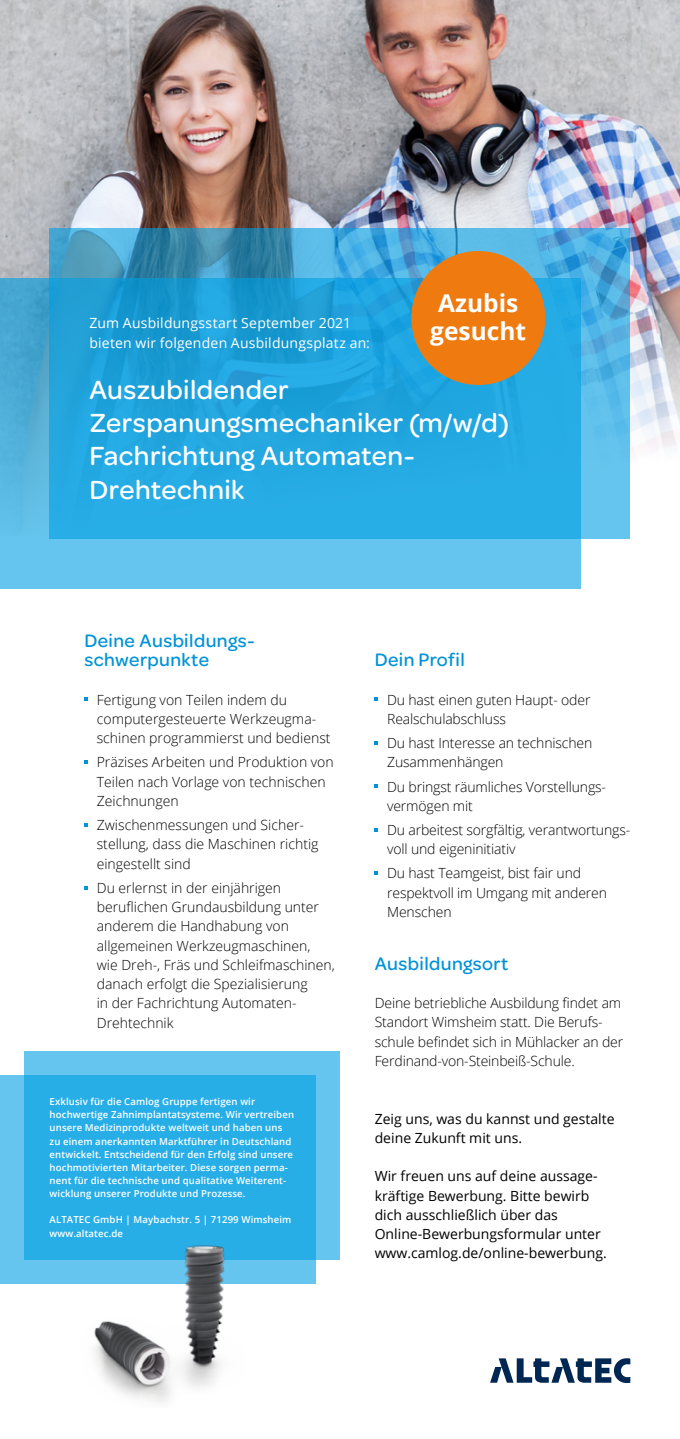
<style>
.page{position:relative;width:680px;height:1439px;background:#fff}
.page>*{position:absolute;margin:0;border:0;box-sizing:border-box;transform-origin:0 0}
.t1{font:500 28px/33.2px "Omnes";letter-spacing:.015em;color:#fff}
.t2{font:700 24.5px/28px "Open Sans";color:#fff;text-align:center}
.t3{font:500 19.25px/19.2px "Omnes";letter-spacing:.02em;color:#0092d8}
.t4{font:300 14px/19.2px "Open Sans";color:#000}
.t5{font:14px/19.2px "Open Sans";color:#000}
.t6{font:14px/19.2px "Open Sans";letter-spacing:.015em;color:#fff}
.t7{font:600 9.62px/13.1px "Open Sans";letter-spacing:.01em;color:#fff}
</style>
<div class="page">
<img style="left:0;top:0;width:680px;height:453px">
<svg style="left:84px;top:697px;width:4px;height:4px"></svg>
<svg style="left:84px;top:760px;width:4px;height:4px"></svg>
<svg style="left:84px;top:823px;width:4px;height:3px"></svg>
<svg style="left:84px;top:886px;width:4px;height:3px"></svg>
<svg style="left:375px;top:697px;width:3px;height:4px"></svg>
<svg style="left:375px;top:784px;width:3px;height:4px"></svg>
<svg style="left:375px;top:871px;width:3px;height:4px"></svg>
<div style="left:0;top:278px;width:580px;height:310px;background:linear-gradient(to bottom,#3e9dc7,#6ac8ef)"></div>
<svg style="left:50px;top:228px;width:580px;height:311px;background:#2ca6dc"></svg>
<div style="left:411px;top:251px;width:134px;height:134px;background:#ef7b10;border-radius:50%"></div>
<div style="left:0;top:1075px;width:315px;height:209px;background:#66c5ee"></div>
<svg style="left:25px;top:1051px;width:315px;height:208px;background:#37b3e8"></svg>
<svg style="left:490px;top:1358px;width:140px;height:25px"></svg>
<img style="left:53px;top:1186px;width:223px;height:216px">
<p class="t6" style="left:89px;top:313px;width:282px">Zum Ausbildungsstart September 2021 bieten wir folgenden Ausbildungsplatz an:</p>
<h2 class="t2" style="left:430px;top:288px;width:97px">Azubis gesucht</h2>
<h1 class="t1" style="left:89px;top:371px;width:421px">Auszubildender<br>Zerspanungsmechaniker (m/w/d)<br>Fachrichtung Automaten-<br>Drehtechnik</h1>
<h3 class="t3" style="left:84px;top:629px;width:172px">Deine Ausbildungs&shy;schwerpunkte</h3>
<p class="t4" style="left:97px;top:689px;width:235px">Fertigung von Teilen indem du computergesteuerte Werkzeugma&shy;schinen programmierst und bedienst</p>
<p class="t4" style="left:97px;top:752px;width:238px">Präzises Arbeiten und Produktion von<br>Teilen nach Vorlage von technischen<br>Zeichnungen</p>
<p class="t4" style="left:97px;top:815px;width:223px">Zwischenmessungen und Sicher&shy;stellung, dass die Maschinen richtig eingestellt sind</p>
<p class="t4" style="left:97px;top:877px;width:239px">Du erlernst in der einjährigen beruflichen Grundausbildung unter anderem die Handhabung von allgemeinen Werkzeugmaschinen, wie Dreh-, Fräs und Schleifmaschinen, danach erfolgt die Spezialisierung<br>in der Fachrichtung Automaten-<br>Drehtechnik</p>
<p class="t7" style="left:50px;top:1095px;width:246px">Exklusiv für die Camlog Gruppe fertigen wir hochwertige Zahnimplantatsysteme. Wir vertreiben unsere Medizinprodukte weltweit und haben uns zu einem anerkannten Marktführer in Deutschland entwickelt. Entscheidend für den Erfolg sind unsere hochmotivierten Mitarbeiter. Diese sorgen perma&shy;nent für die technische und qualitative Weiterent&shy;wicklung unserer Produkte und Prozesse.</p>
<p class="t7" style="left:50px;top:1213px;width:243px">ALTATEC GmbH | Maybachstr. 5 | 71299 Wimsheim www.altatec.de</p>
<h3 class="t3" style="left:375px;top:649px;width:91px">Dein Profil</h3>
<p class="t4" style="left:387px;top:689px;width:205px">Du hast einen guten Haupt- oder<br>Realschulabschluss</p>
<p class="t4" style="left:387px;top:733px;width:207px">Du hast Interesse an technischen<br>Zusammenhängen</p>
<p class="t4" style="left:387px;top:776px;width:220px">Du bringst räumliches Vorstellungs&shy;vermögen mit</p>
<p class="t4" style="left:387px;top:820px;width:244px">Du arbeitest sorgfältig, verantwortungs&shy;voll und eigeninitiativ</p>
<p class="t4" style="left:387px;top:863px;width:221px">Du hast Teamgeist, bist fair und respektvoll im Umgang mit anderen<br>Menschen</p>
<h3 class="t3" style="left:375px;top:952px;width:135px">Ausbildungsort</h3>
<p class="t4" style="left:375px;top:993px;width:250px">Deine betriebliche Ausbildung findet am Standort Wimsheim statt. Die Berufs&shy;schule befindet sich in Mühlacker an der Ferdinand-von-Steinbeiß-Schule.</p>
<p class="t5" style="left:375px;top:1108px;width:241px">Zeig uns, was du kannst und gestalte deine Zukunft mit uns.</p>
<p class="t5" style="left:375px;top:1166px;width:233px">Wir freuen uns auf deine aussage&shy;kräftige Bewerbung. Bitte bewirb dich ausschließlich über das Online-Bewerbungsformular unter www.camlog.de/online-bewerbung.</p>
</div>
